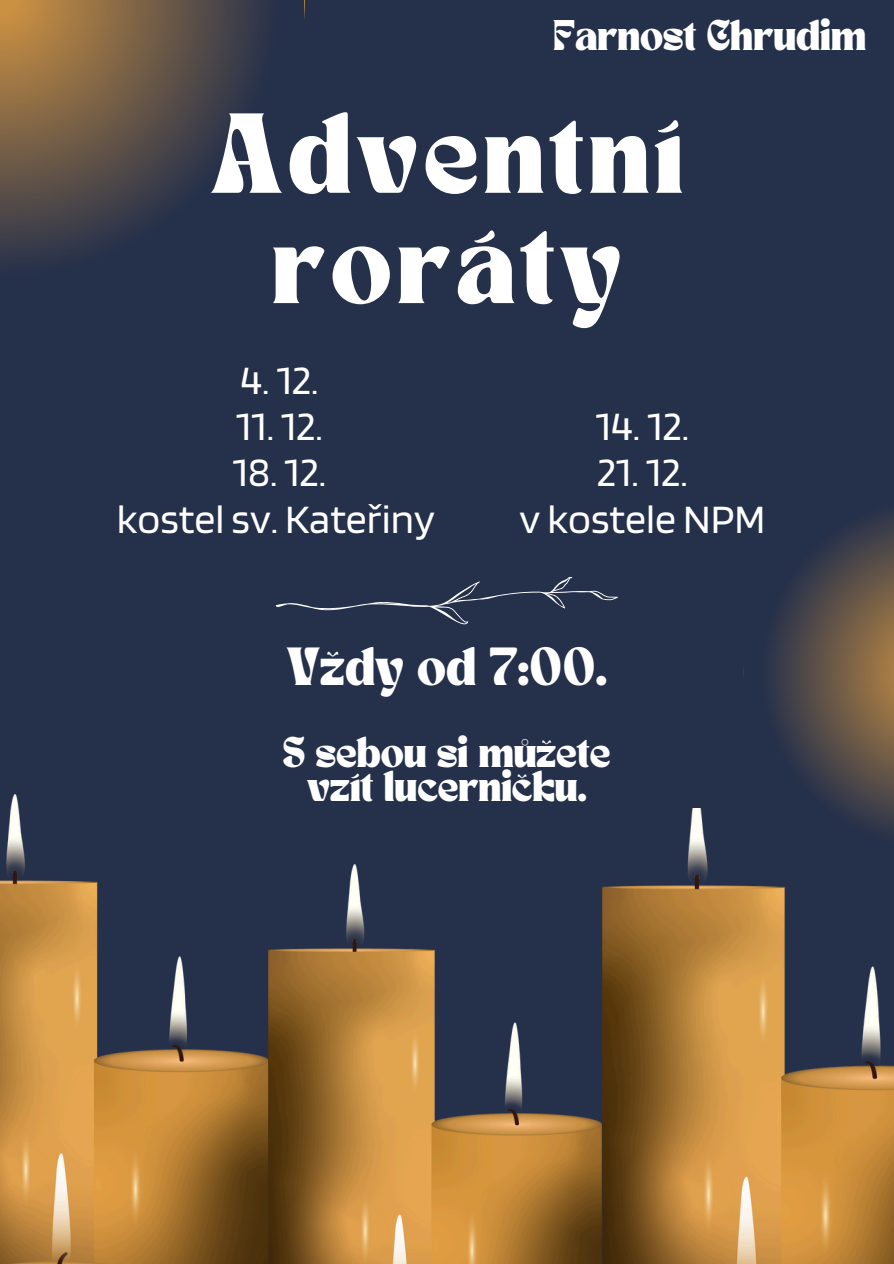
<style>
.page{position:relative;width:894px;height:1264px;background:#fff}
.page>*{position:absolute;margin:0;border:0;box-sizing:border-box;transform-origin:0 0}
.t1{font:79.35px/110.2px "TANNIMBUS";letter-spacing:.07em;color:#fff;text-align:center}
.t2{font:42px/46.2px "Blinker";color:#fff;text-align:center}
.t3{font:37.5px "TANNIMBUS";color:#fff}
.t4{font:30px/33.8px "TANNIMBUS";color:#fff;text-align:center}
</style>
<div class="page">
<div style="left:0;top:0;width:893px;height:1263px;background:#25304b"></div>
<img style="left:0;top:794px;width:268px;height:469px">
<img style="left:268px;top:865px;width:333px;height:398px">
<svg style="left:743px;top:512px;width:150px;height:296px"></svg>
<img style="left:602px;top:808px;width:291px;height:455px">
<svg style="left:0;top:0;width:263px;height:262px"></svg>
<svg style="left:275px;top:577px;width:343px;height:48px"></svg>
<p class="t4" style="left:553px;top:22px;width:314px">Farnost Chrudim</p>
<h2 class="t1" style="left:211px;top:108px;width:473px">Adventní roráty</h2>
<h2 class="t2" style="left:240px;top:356px;width:79px">4. 12.</h2>
<h2 class="t2" style="left:236px;top:402px;width:88px">11. 12.</h2>
<h2 class="t2" style="left:117px;top:448px;width:319px">18. 12.<br>kostel sv. Kateřiny</h2>
<h3 class="t2" style="left:595px;top:402px;width:95px">14. 12.</h3>
<h3 class="t2" style="left:519px;top:448px;width:247px">21. 12.<br>v kostele NPM</h3>
<p class="t3" style="left:286px;top:645px;width:322px">Vždy od 7:00.</p>
<p class="t4" style="left:283px;top:738px;width:328px">S sebou si můžete vzít lucerničku.</p>
</div>
